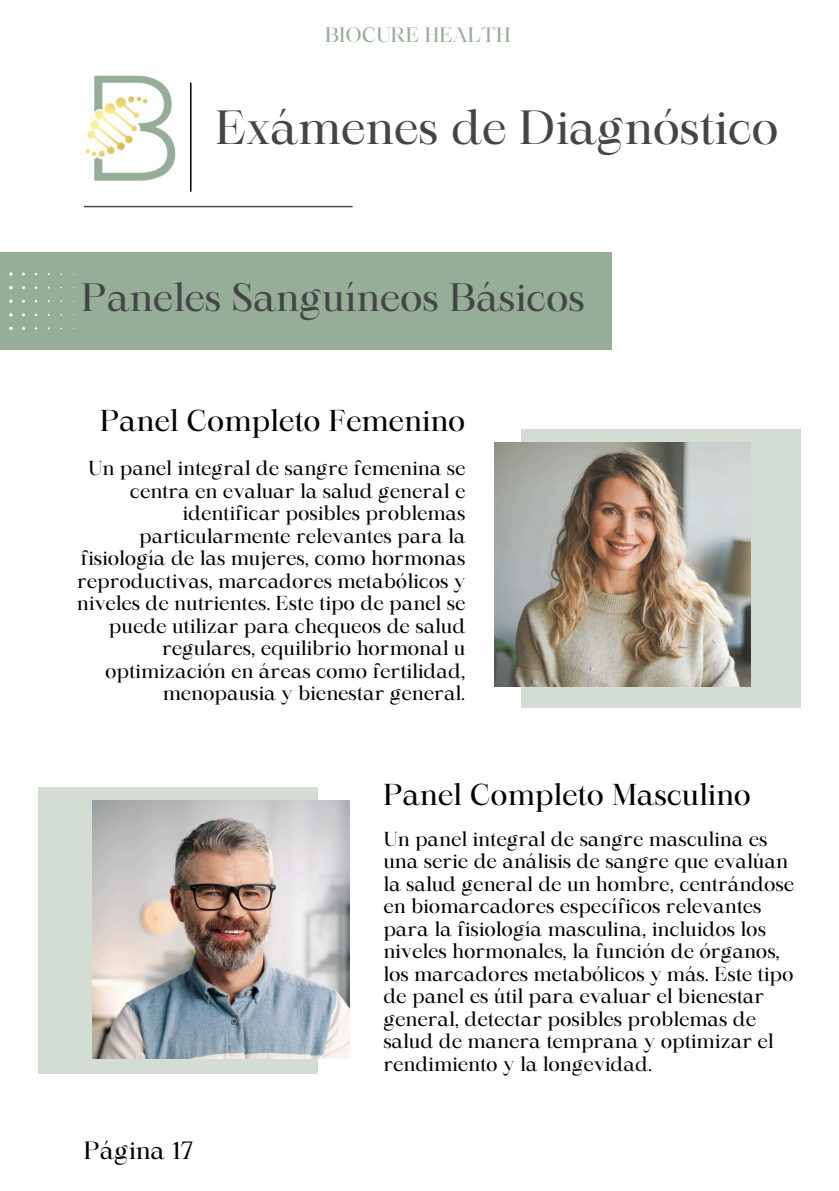
<style>
.page{position:relative;width:839px;height:1191px;background:#fff}
.page>*{position:absolute;margin:0;border:0;box-sizing:border-box;transform-origin:0 0}
.t1{font:46px "Maharlika";color:#444549}
.t2{font:38px "Maharlika";color:#444549}
.t3{font:29px "Maharlika";color:#000}
.t4{font:24px "Maharlika";color:#000}
.t5{font:20px "Maharlika";color:#96ad97}
.t6{font:19.4px/22.4px "Maharlika";color:#000;text-align:right}
</style>
<div class="page">
<hr style="left:190px;top:83px;width:1px;height:109px;background:#000">
<div style="left:521px;top:429px;width:279px;height:279px;background:#d4ddd4"></div>
<img style="left:494px;top:443px;width:256px;height:243px">
<hr style="left:84px;top:206px;width:268px;height:1px;background:#444549">
<img style="left:85px;top:75px;width:91px;height:106px">
<div style="left:39px;top:787px;width:279px;height:287px;background:#d4ddd4"></div>
<img style="left:92px;top:801px;width:257px;height:257px">
<div style="left:0;top:253px;width:611px;height:97px;background:#96ad97"></div>
<svg style="left:9px;top:327px;width:4px;height:3px"></svg>
<svg style="left:9px;top:300px;width:4px;height:3px"></svg>
<svg style="left:9px;top:286px;width:4px;height:3px"></svg>
<svg style="left:9px;top:272px;width:4px;height:4px"></svg>
<p class="t5" style="left:325px;top:27px;width:187px">BIOCURE HEALTH</p>
<p class="t1" style="left:216px;top:109px;width:564px">Exámenes de Diagnóstico</p>
<h3 class="t2" style="left:82px;top:282px;width:504px">Paneles Sanguíneos Básicos</h3>
<h1 class="t3" style="left:100px;top:409px;width:367px">Panel Completo Femenino</h1>
<p class="t6" style="left:77px;top:459px;width:390px">Un panel integral de sangre femenina se centra en evaluar la salud general e identificar posibles problemas particularmente relevantes para la fisiología de las mujeres, como hormonas reproductivas, marcadores metabólicos y niveles de nutrientes. Este tipo de panel se puede utilizar para chequeos de salud regulares, equilibrio hormonal u optimización en áreas como fertilidad, menopausia y bienestar general.</p>
<p class="t4" style="left:84px;top:1140px;width:111px">Página 17</p>
<p class="t3" style="left:383px;top:783px;width:369px">Panel Completo Masculino</p>
<h2 class="t6" style="left:383px;top:829px;width:412px;text-align:left">Un panel integral de sangre masculina es una serie de análisis de sangre que evalúan la salud general de un hombre, centrándose en biomarcadores específicos relevantes para la fisiología masculina, incluidos los niveles hormonales, la función de órganos, los marcadores metabólicos y más. Este tipo de panel es útil para evaluar el bienestar general, detectar posibles problemas de salud de manera temprana y optimizar el rendimiento y la longevidad.</h2>
</div>
